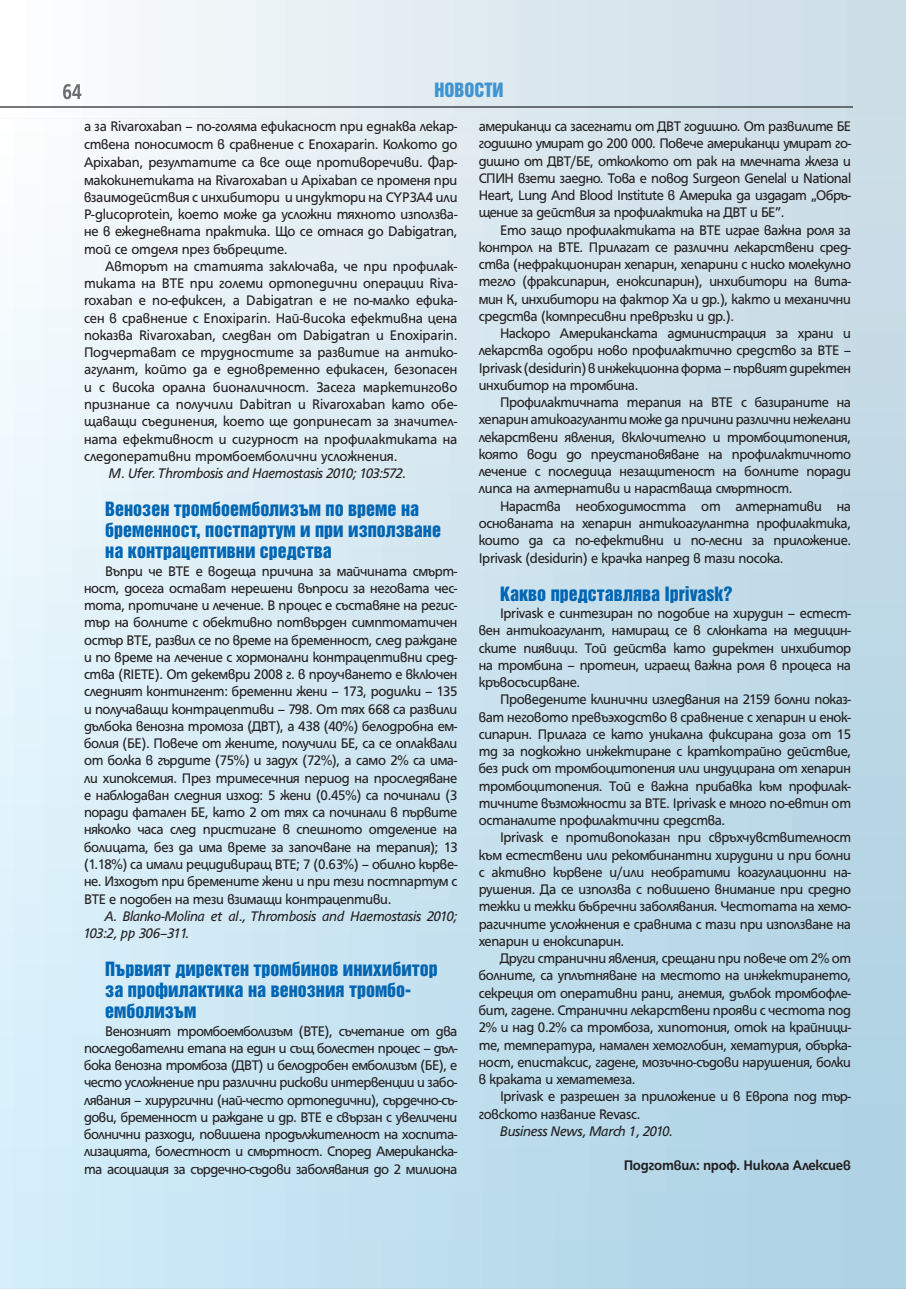
<style>
.page{position:relative;width:906px;height:1289px;background:#fff}
.page>*{position:absolute;margin:0;border:0;box-sizing:border-box;transform-origin:0 0}
.t1{font:18px/21px "Helvetica Inserat Cyr Upright";color:#0166b3}
.t2{font:18px "Helvetica Inserat Cyr Upright";color:#4194d0}
.t3{font:15px/17.2px "HS Grotesk Bg";letter-spacing:-.02em;color:#231f20;text-align:justify;scale:.96 1}
.t4{font:italic 15px/17.2px "HS Grotesk Bg";letter-spacing:-.02em;color:#231f20;scale:.96 1}
.t5{font:700 15px "HS Grotesk Bg";letter-spacing:-.02em;color:#231f20;scale:.96 1}
.s1{font-style:normal}
</style>
<div class="page">
<svg style="left:66px;top:0;width:840px;height:118px"></svg>
<hr style="left:0;top:106px;width:852px;height:2px;background:#6b7176">
<svg style="left:63px;top:84px;width:18px;height:15px"></svg>
<p class="t2" style="left:434px;top:82px;width:71px">НОВОСТИ</p>
<p class="t3" style="left:84px;top:119px;width:390px">а за Rivaroxaban – по-голяма ефикасност при еднаква лекар&shy;ствена поносимост в сравнение с Enoxaparin. Колкото до Apixaban, резултатите са все още противоречиви. Фар&shy;макокинетиката на Rivaroxaban и Apixaban се променя при взаимодействия с инхибитори и индуктори на СYР3А4 или P-glucoprotein, което може да усложни тяхното използва&shy;не в ежедневната практика. Що се отнася до Dabigatran, той се отделя през бъбреците.</p>
<p class="t3" style="left:84px;top:259px;width:390px;text-indent:21px">Авторът на статията заключава, че при профилак&shy;тиката на ВТЕ при големи ортопедични операции Riva&shy;roxaban е по-ефиксен, а Dabigatran е не по-малко ефика&shy;сен в сравнение с Enoxiparin. Най-висока ефективна цена показва Rivaroxaban, следван от Dabigatran и Enoxiрarin.<br>Подчертават се трудностите за развитие на антико&shy;агулант, който да е едновременно ефикасен, безопасен и с висока орална бионаличност. Засега маркетингово признание са получили Dabitran и Rivaroxaban като обе&shy;щаващи съединения, което ще допринесат за значител&shy;ната ефективност и сигурност на профилактиката на следоперативни тромбоемболични усложнения.</p>
<p class="t4" style="left:109px;top:466px;width:311px">M. Ufer. Thrombosis and Haemostasis 2010; 103:572.</p>
<p class="t1" style="left:105px;top:499px;width:337px">Венозен тромбоемболизъм по време на бременност, постпартум и при използване на контрацептивни средства</p>
<p class="t3" style="left:84px;top:563px;width:390px;text-indent:21px">Въпри че ВТЕ е водеща причина за майчината смърт&shy;ност, досега остават нерешени въпроси за неговата чес&shy;тота, протичане и лечение. В процес е съставяне на регис&shy;тър на болните с обективно потвърден симптоматичен остър ВТЕ, развил се по време на бременност, след раждане и по време на лечение с хормонални контрацептивни сред&shy;ства (RIETE). От декември 2008 г. в проучването е включен следният контингент: бременни жени – 173, родилки – 135 и получаващи контрацептиви – 798. От тях 668 са развили дълбока венозна тромоза (ДВТ), а 438 (40%) белодробна ем&shy;болия (БЕ). Повече от жените, получили БЕ, са се оплаквали от болка в гърдите (75%) и задух (72%), а само 2% са има&shy;ли хипоксемия. През тримесечния период на проследяване е наблюдаван следния изход: 5 жени (0.45%) са починали (3 поради фатален БЕ, като 2 от тях са починали в първите няколко часа след пристигане в спешното отделение на болицата, без да има време за започване на терапия); 13 (1.18%) са имали рецидивиращ ВТЕ; 7 (0.63%) – обилно кърве&shy;не. Изходът при бремените жени и при тези постпартум с ВТЕ е подобен на тези взимащи контрацептиви.</p>
<p class="t4" style="left:84px;top:908px;width:390px;text-indent:21px">А. Blanko-Molina et al., Thrombosis and Haemostasis 2010;<br>103:2, pp 306<span class="s1">–</span>311.</p>
<p class="t1" style="left:105px;top:959px;width:334px">Първият директен тромбинов инихибитор за профилактика на венозния тромбо&shy;емболизъм</p>
<p class="t3" style="left:84px;top:1023px;width:390px;text-indent:21px">Венозният тромбоемболизъм (ВТЕ), съчетание от два последователни етапа на един и същ болестен процес – дъл&shy;бока венозна тромбоза (ДВТ) и белодробен емболизъм (БЕ), е често усложнение при различни рискови интервенции и забо&shy;лявания – хирургични (най-често ортопедични), сърдечно-съ&shy;дови, бременност и раждане и др. ВТЕ е свързан с увеличени болнични разходи, повишена продължителност на хоспита&shy;лизацията, болестност и смъртност. Според Американска&shy;та асоциация за сърдечно-съдови заболявания до 2 милиона</p>
<p class="t3" style="left:479px;top:119px;width:389px">американци са засегнати от ДВТ годишно. От развилите БЕ годишно умират до 200 000. Повече американци умират го&shy;дишно от ДВТ/БЕ, отколкото от рак на млечната жлеза и СПИН взети заедно. Това е повод Surgeоn Genelal и National Heart, Lung And Blood Institute в Америка да издадат „Обръ&shy;щение за действия за профилактика на ДВТ и БЕ”.</p>
<p class="t3" style="left:479px;top:222px;width:389px;text-indent:21px">Ето защо профилактиката на ВТЕ играе важна роля за контрол на ВТЕ. Прилагат се различни лекарствени сред&shy;ства (нефракциониран хепарин, хепарини с ниско молекулно тегло (фраксипарин, еноксипарин), инхибитори на вита&shy;мин К, инхибитори на фактор Ха и др.), както и механични средства (компресивни превръзки и др.).</p>
<p class="t3" style="left:479px;top:326px;width:389px;text-indent:21px">Наскоро Американската администрация за храни и лекарства одобри ново профилактично средство за ВТЕ – Iprivask (desidurin) в инжекционна форма – първият директен инхибитор на тромбина.</p>
<p class="t3" style="left:479px;top:395px;width:389px;text-indent:21px">Профилактичната терапия на ВТЕ с базираните на хепарин атикоагуланти може да причини различни нежелани лекарствени явления, включително и тромбоцитопения, която води до преустановяване на профилактичното лечение с последица незащитеност на болните поради липса на алтернативи и нарастваща смъртност.</p>
<p class="t3" style="left:479px;top:498px;width:389px;text-indent:21px">Нараства необходимостта от алтернативи на основаната на хепарин антикоагулантна профилактика, които да са по-ефективни и по-лесни за приложение.<br>Iprivask (desidurin) е крачка напред в тази посока.</p>
<p class="t1" style="left:500px;top:584px;width:234px">Какво представлява Iprivask?</p>
<p class="t3" style="left:479px;top:605px;width:389px;text-indent:21px">Iprivask е синтезиран по подобие на хирудин – естест&shy;вен антикоагулант, намиращ се в слюнката на медицин&shy;ските пиявици. Той действа като директен инхибитор на тромбина – протеин, играещ важна роля в процеса на кръвосъсирване.</p>
<p class="t3" style="left:479px;top:692px;width:389px;text-indent:21px">Проведените клинични изледвания на 2159 болни показ&shy;ват неговото превъэходство в сравнение с хепарин и енок&shy;сипарин. Прилага се като уникална фиксирана доза от 15 mg за подкожно инжектиране с краткотрайно действие, без риск от тромбоцитопения или индуцирана от хепарин тромбоцитопения. Той е важна прибавка към профилак&shy;тичните възможности за ВТЕ. Iprivask e много по-евтин от останалите профилактични средства.</p>
<p class="t3" style="left:479px;top:830px;width:389px;text-indent:21px">Iprivask е противопоказан при свръхчувствителност към естествени или рекомбинантни хирудини и при болни с активно кървене и/или необратими коагулационни на&shy;рушения. Да се използва с повишено внимание при средно тежки и тежки бъбречни заболявания. Честотата на хемо&shy;рагичните усложнения е сравнима с тази при използване на хепарин и еноксипарин.</p>
<p class="t3" style="left:479px;top:950px;width:389px;text-indent:21px">Други странични явления, срещани при повече от 2% от болните, са уплътняване на местото на инжектирането, секреция от оперативни рани, анемия, дълбок тромбофле&shy;бит, гадене. Странични лекарствени прояви с честота под 2% и над 0.2% са тромбоза, хипотония, оток на крайници&shy;те, температура, намален хемоглобин, хематурия, обърка&shy;ност, епистаксис, гадене, мозъчно-съдови нарушения, болки в краката и хематемеза.</p>
<p class="t3" style="left:479px;top:1088px;width:389px;text-indent:21px">Iprivask е разрешен за приложение и в Европа под тър&shy;говското название Revasc.</p>
<p class="t4" style="left:500px;top:1123px;width:181px">Business News, March 1, 2010.</p>
<p class="t5" style="left:624px;top:1159px;width:238px">Подготвил: проф. Никола Алексиев</p>
</div>
